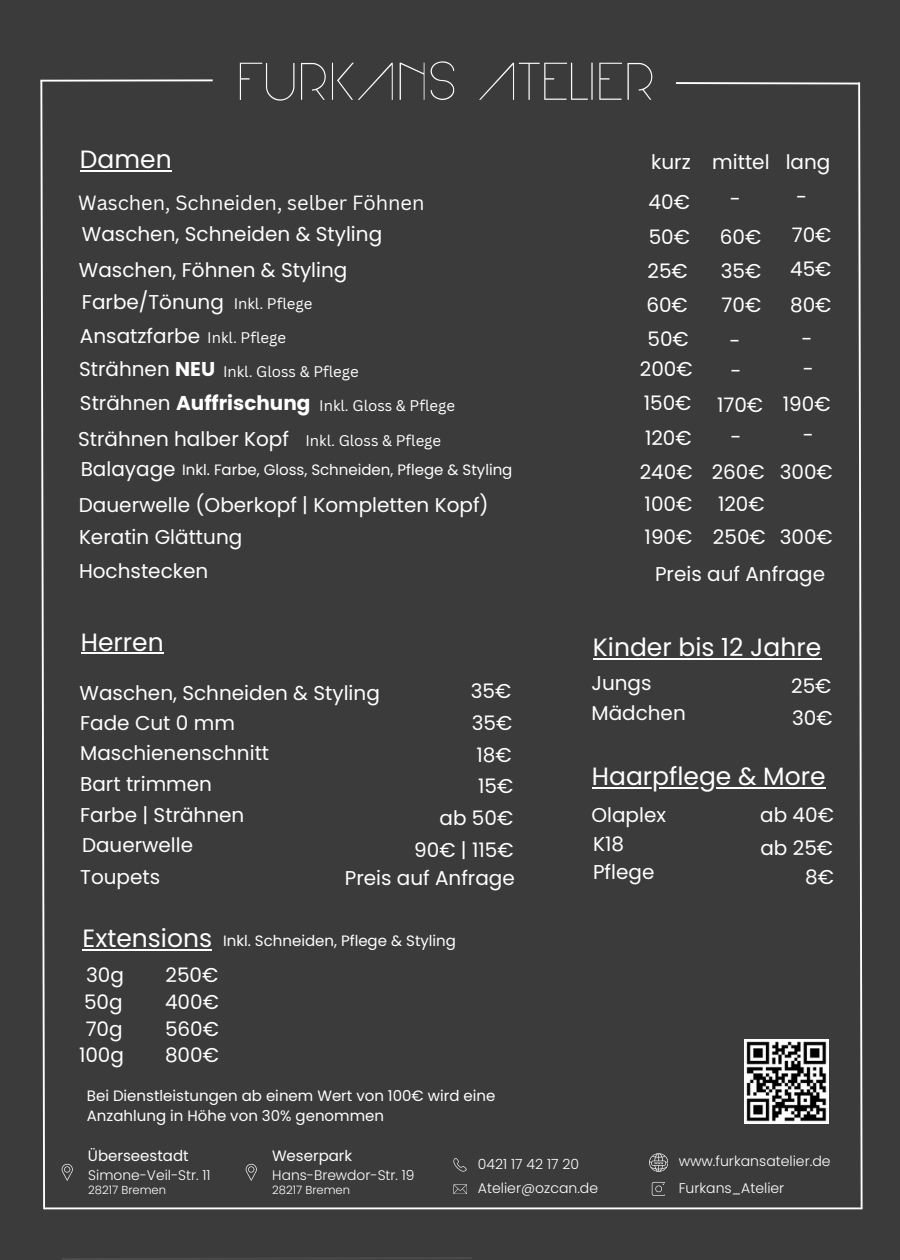
<style>
.page{position:relative;width:900px;height:1260px;background:#3b3b3b}
.page>*{position:absolute;margin:0;border:0;box-sizing:border-box;transform-origin:0 0}
.t1{font:25px "Poppins";color:#fff}
.t2{font:20px/26.8px "Poppins";color:#fff;text-align:justify}
.t3{font:20px "Canva Sans";color:#fff}
.t4{font:700 20px "Poppins";color:#fff}
.t5{font:15px/20px "Poppins";color:#fff}
.t6{font:15px "Canva Sans";color:#fff}
.t7{font:300 14px "Poppins";color:#fff}
.t8{font:300 13.75px "Poppins";color:#fff}
.t9{font:300 11.5px "Poppins";color:#fff}
.s1{font-weight:700}
.s2{font-weight:400}
</style>
<div class="page">
<svg style="left:62px;top:1257px;width:410px;height:3px"></svg>
<svg style="left:40px;top:82px;width:6px;height:1128px"></svg>
<svg style="left:857px;top:83px;width:6px;height:1127px"></svg>
<hr style="left:40px;top:79px;width:173px;height:3px;background:#fff">
<img style="left:239px;top:61px;width:414px;height:40px">
<hr style="left:44px;top:1207px;width:819px;height:2px;background:#fff">
<hr style="left:676px;top:82px;width:184px;height:2px;background:#fff">
<svg style="left:453px;top:1158px;width:13px;height:14px"></svg>
<svg style="left:453px;top:1184px;width:13px;height:10px"></svg>
<svg style="left:649px;top:1153px;width:19px;height:19px"></svg>
<svg style="left:652px;top:1182px;width:13px;height:13px"></svg>
<img style="left:744px;top:1040px;width:85px;height:84px">
<hr style="left:81px;top:653px;width:83px;height:1px;background:#fff">
<hr style="left:593px;top:658px;width:228px;height:2px;background:#fff">
<hr style="left:592px;top:787px;width:234px;height:2px;background:#fff">
<svg style="left:62px;top:1164px;width:11px;height:17px"></svg>
<hr style="left:83px;top:949px;width:129px;height:2px;background:#fff">
<svg style="left:246px;top:1164px;width:11px;height:17px"></svg>
<hr style="left:80px;top:170px;width:92px;height:2px;background:#fff">
<h3 class="t1" style="left:80px;top:142px;width:93px">Damen</h3>
<h3 class="t2" style="left:651px;top:148px;width:181px">kurz mittel lang</h3>
<h4 class="t2" style="left:649px;top:188px;width:43px">40€</h4>
<h3 class="t3" style="left:78px;top:189px;width:348px">Waschen, Schneiden, selber Föhnen</h3>
<h3 class="t2" style="left:730px;top:186px;width:13px">-</h3>
<p class="t2" style="left:796px;top:184px;width:13px">-</p>
<h3 class="t2" style="left:82px;top:221px;width:302px">Waschen, Schneiden &amp; Styling</h3>
<h3 class="t2" style="left:649px;top:223px;width:43px">50€</h3>
<h3 class="t2" style="left:720px;top:223px;width:43px">60€</h3>
<h3 class="t2" style="left:792px;top:221px;width:41px">70€</h3>
<h3 class="t2" style="left:79px;top:256px;width:270px">Waschen, Föhnen &amp; Styling</h3>
<h1 class="t2" style="left:648px;top:258px;width:42px">25€</h1>
<h1 class="t2" style="left:721px;top:258px;width:42px">35€</h1>
<h3 class="t2" style="left:790px;top:256px;width:43px">45€</h3>
<h3 class="t2" style="left:82px;top:288px;width:144px">Farbe/Tönung</h3>
<h3 class="t2" style="left:646px;top:291px;width:43px">60€</h3>
<h3 class="t2" style="left:722px;top:291px;width:41px">70€</h3>
<h3 class="t2" style="left:790px;top:291px;width:43px">80€</h3>
<h3 class="t2" style="left:648px;top:325px;width:43px">50€</h3>
<h3 class="t2" style="left:729px;top:327px;width:13px">-</h3>
<p class="t6" style="left:234px;top:293px;width:80px">Inkl. Pflege</p>
<h3 class="t2" style="left:80px;top:322px;width:122px">Ansatzfarbe</h3>
<h4 class="t6" style="left:207px;top:326px;width:80px">Inkl. Pflege</h4>
<h3 class="t2" style="left:802px;top:325px;width:13px">-</h3>
<h4 class="t2" style="left:79px;top:356px;width:138px">Strähnen <span class="s1">NEU</span></h4>
<h4 class="t6" style="left:223px;top:361px;width:137px">Inkl. Gloss &amp; Pflege</h4>
<h3 class="t2" style="left:640px;top:356px;width:54px">200€</h3>
<h3 class="t2" style="left:730px;top:358px;width:13px">-</h3>
<h3 class="t2" style="left:803px;top:356px;width:13px">-</h3>
<h3 class="t4" style="left:80px;top:389px;width:232px"><span class="s2">Strähnen</span> Auffrischung</h3>
<h3 class="t2" style="left:644px;top:390px;width:49px">150€</h3>
<h3 class="t2" style="left:717px;top:392px;width:48px">170€</h3>
<h3 class="t2" style="left:783px;top:390px;width:49px">190€</h3>
<h4 class="t6" style="left:319px;top:395px;width:137px">Inkl. Gloss &amp; Pflege</h4>
<h3 class="t2" style="left:78px;top:426px;width:212px">Strähnen halber Kopf</h3>
<h3 class="t2" style="left:645px;top:424px;width:48px">120€</h3>
<h1 class="t2" style="left:730px;top:423px;width:13px">-</h1>
<h3 class="t6" style="left:305px;top:430px;width:137px">Inkl. Gloss &amp; Pflege</h3>
<h3 class="t2" style="left:803px;top:422px;width:13px">-</h3>
<h3 class="t2" style="left:81px;top:456px;width:96px">Balayage</h3>
<h2 class="t5" style="left:182px;top:460px;width:332px">Inkl. Farbe, Gloss, Schneiden, Pflege &amp; Styling</h2>
<h3 class="t2" style="left:640px;top:458px;width:54px">240€</h3>
<h3 class="t2" style="left:712px;top:458px;width:54px">260€</h3>
<h3 class="t2" style="left:780px;top:458px;width:55px">300€</h3>
<h3 class="t2" style="left:79px;top:491px;width:411px">Dauerwelle (Oberkopf | Kompletten Kopf)</h3>
<h3 class="t2" style="left:79px;top:523px;width:165px">Keratin Glättung</h3>
<h3 class="t2" style="left:79px;top:557px;width:131px">Hochstecken</h3>
<h3 class="t1" style="left:81px;top:624px;width:84px">Herren</h3>
<h3 class="t2" style="left:80px;top:680px;width:302px">Waschen, Schneiden &amp; Styling</h3>
<p class="t2" style="left:80px;top:710px;width:156px">Fade Cut 0 mm</p>
<h3 class="t2" style="left:471px;top:678px;width:42px">35€</h3>
<p class="t2" style="left:472px;top:709px;width:42px">35€</p>
<h3 class="t2" style="left:80px;top:740px;width:191px">Maschienenschnitt</h3>
<h3 class="t2" style="left:476px;top:741px;width:37px">18€</h3>
<p class="t2" style="left:80px;top:770px;width:133px">Bart trimmen</p>
<h3 class="t2" style="left:478px;top:772px;width:37px">15€</h3>
<h3 class="t2" style="left:80px;top:802px;width:166px">Farbe | Strähnen</h3>
<h3 class="t2" style="left:440px;top:804px;width:75px">ab 50€</h3>
<h4 class="t2" style="left:82px;top:832px;width:113px">Dauerwelle</h4>
<h3 class="t2" style="left:414px;top:836px;width:101px">90€ | 115€</h3>
<h3 class="t2" style="left:80px;top:864px;width:82px">Toupets</h3>
<h3 class="t2" style="left:345px;top:865px;width:172px">Preis auf Anfrage</h3>
<p class="t1" style="left:83px;top:921px;width:131px">Extensions</p>
<p class="t2" style="left:165px;top:962px;width:56px">250€ 400€ 560€ 800€</p>
<p class="t5" style="left:223px;top:931px;width:234px">Inkl. Schneiden, Pflege &amp; Styling</p>
<p class="t2" style="left:86px;top:962px;width:39px">30g</p>
<p class="t2" style="left:84px;top:988px;width:40px">50g</p>
<h4 class="t2" style="left:86px;top:1015px;width:39px">70g</h4>
<h4 class="t2" style="left:79px;top:1042px;width:47px">100g</h4>
<h4 class="t5" style="left:87px;top:1086px;width:410px">Bei Dienstleistungen ab einem Wert von 100€ wird eine<br>Anzahlung in Höhe von 30% genommen</h4>
<h3 class="t2" style="left:645px;top:490px;width:49px">100€</h3>
<h3 class="t2" style="left:718px;top:490px;width:48px">120€</h3>
<h3 class="t2" style="left:645px;top:523px;width:49px">190€</h3>
<h1 class="t2" style="left:713px;top:523px;width:54px">250€</h1>
<h4 class="t2" style="left:780px;top:523px;width:55px">300€</h4>
<h3 class="t2" style="left:655px;top:561px;width:172px">Preis auf Anfrage</h3>
<h3 class="t1" style="left:593px;top:630px;width:230px">Kinder bis 12 Jahre</h3>
<h3 class="t2" style="left:591px;top:670px;width:62px">Jungs</h3>
<h3 class="t2" style="left:591px;top:699px;width:96px">Mädchen</h3>
<h3 class="t2" style="left:791px;top:672px;width:42px">25€</h3>
<h3 class="t2" style="left:792px;top:705px;width:42px">30€</h3>
<h4 class="t1" style="left:592px;top:759px;width:235px">Haarpflege &amp; More</h4>
<h3 class="t2" style="left:591px;top:801px;width:76px">Olaplex</h3>
<h3 class="t2" style="left:593px;top:830px;width:33px">K18</h3>
<h3 class="t2" style="left:593px;top:859px;width:63px">Pflege</h3>
<h4 class="t2" style="left:760px;top:801px;width:75px">ab 40€</h4>
<p class="t2" style="left:760px;top:835px;width:74px">ab 25€</p>
<h3 class="t2" style="left:805px;top:864px;width:30px">8€</h3>
<h4 class="t5" style="left:88px;top:1146px;width:102px">Überseestadt</h4>
<h3 class="t5" style="left:272px;top:1146px;width:82px">Weserpark</h3>
<p class="t8" style="left:88px;top:1165px;width:124px">Simone-Veil-Str. 11</p>
<h4 class="t8" style="left:272px;top:1165px;width:144px">Hans-Brewdor-Str. 19</h4>
<p class="t9" style="left:88px;top:1182px;width:79px">28217 Bremen</p>
<h3 class="t9" style="left:272px;top:1182px;width:79px">28217 Bremen</h3>
<h3 class="t7" style="left:679px;top:1151px;width:153px">www.furkansatelier.de</h3>
<h3 class="t7" style="left:478px;top:1154px;width:103px">0421 17 42 17 20</h3>
<h3 class="t7" style="left:478px;top:1178px;width:122px">Atelier@ozcan.de</h3>
<h3 class="t7" style="left:679px;top:1178px;width:107px">Furkans_Atelier</h3>
</div>
